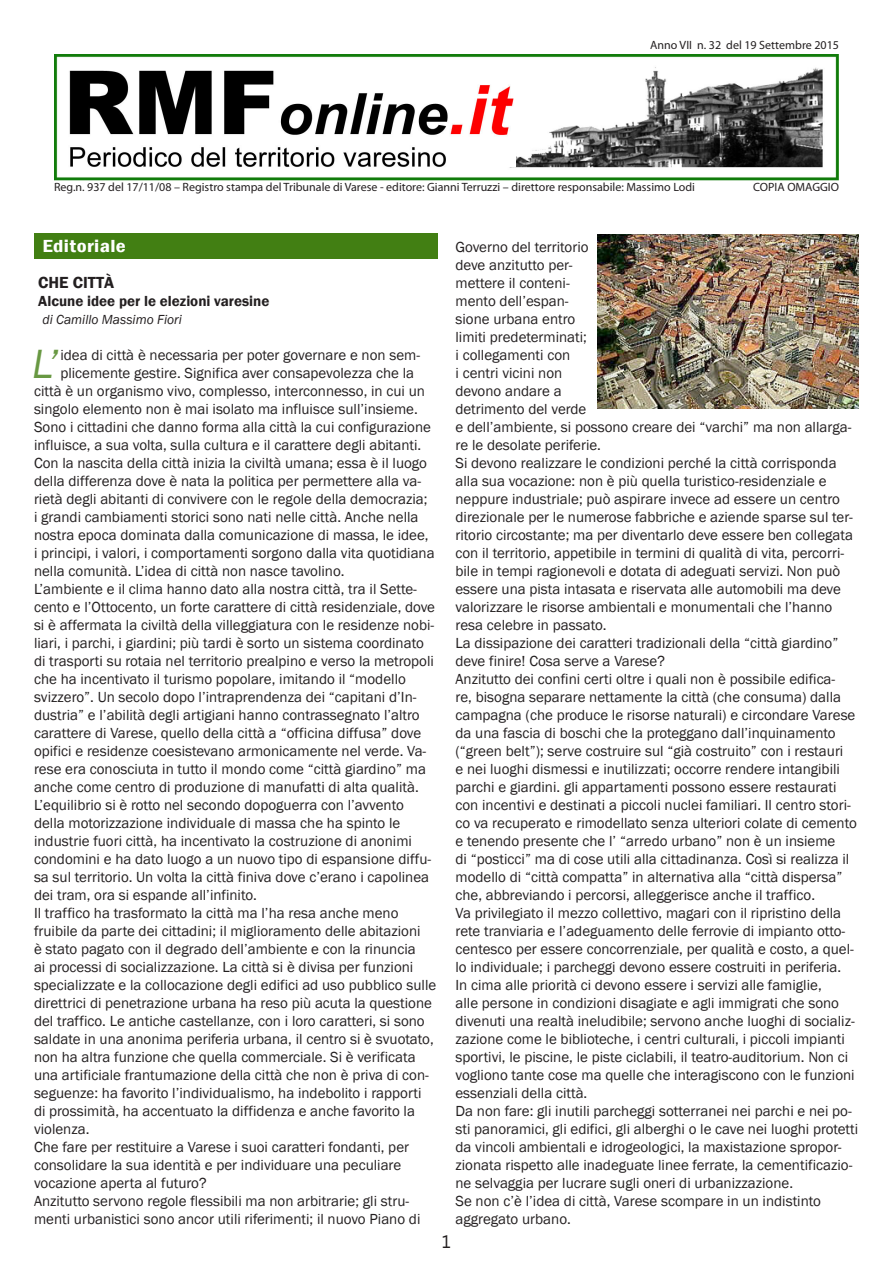
<style>
.page{position:relative;width:893px;height:1263px;background:#fff}
.page>*{position:absolute;margin:0;border:0;box-sizing:border-box;transform-origin:0 0}
.Corpo{font:italic 42px "Franklin Gothic";color:#689842}
.Normale{font:600 condensed 18px "Franklin Gothic";letter-spacing:.02em;color:#fff;scale:1.2 1}
.t1{font:18px "Segoe UI";color:#231f20}
.t2{font:600 16.5px "Franklin Gothic";color:#231f20}
.Corpo-2{font:15px/18px "Franklin Gothic";color:#231f20}
.t3{font:600 15px "Franklin Gothic";color:#231f20}
.t4{font:italic 13.5px "Franklin Gothic";color:#231f20}
.t5{font:12px "Myriad Pro";color:#231f20}
</style>
<div class="page">
<img style="left:597px;top:234px;width:262px;height:174px">
<img style="left:54px;top:54px;width:785px;height:127px">
<div style="left:34px;top:233px;width:404px;height:26px;background:#427f13"></div>
<div style="left:507px;top:152px;width:9px;height:15px;background:#fff"></div>
<p class="t5" style="left:650px;top:38px;width:190px">Anno VII n. 32 del 19 Settembre 2015</p>
<p class="t5" style="left:54px;top:179px;width:642px">Reg.n. 937 del 17/11/08 – Registro stampa del Tribunale di Varese - editore: Gianni Terruzzi – direttore responsabile: Massimo Lodi</p>
<p class="t5" style="left:753px;top:179px;width:87px">COPIA OMAGGIO</p>
<p class="Normale" style="left:43px;top:234px;width:71px">Editoriale</p>
<p class="t2" style="left:38px;top:272px;width:77px">CHE CITTÀ</p>
<p class="t3" style="left:38px;top:292px;width:233px">Alcune idee per le elezioni varesine</p>
<p class="t4" style="left:43px;top:311px;width:141px">di Camillo Massimo Fiori</p>
<p class="Corpo" style="left:32px;top:338px;width:28px">L’</p>
<p class="Corpo-2" style="left:60px;top:346px;width:361px">idea di città è necessaria per poter governare e non sem-</p>
<p class="Corpo-2" style="left:60px;top:364px;width:355px">plicemente gestire. Significa aver consapevolezza che la</p>
<p class="Corpo-2" style="left:34px;top:382px;width:393px">città è un organismo vivo, complesso, interconnesso, in cui un</p>
<p class="Corpo-2" style="left:34px;top:400px;width:385px">singolo elemento non è mai isolato ma influisce sull’insieme.</p>
<p class="Corpo-2" style="left:34px;top:418px;width:398px">Sono i cittadini che danno forma alla città la cui configurazione</p>
<p class="Corpo-2" style="left:34px;top:436px;width:389px">influisce, a sua volta, sulla cultura e il carattere degli abitanti.</p>
<p class="Corpo-2" style="left:34px;top:454px;width:402px">Con la nascita della città inizia la civiltà umana; essa è il luogo della differenza dove è nata la politica per permettere alla va&shy;rietà degli abitanti di convivere con le regole della democrazia; i grandi cambiamenti storici sono nati nelle città. Anche nella nostra epoca dominata dalla comunicazione di massa, le idee, i principi, i valori, i comportamenti sorgono dalla vita quotidiana nella comunità. L’idea di città non nasce tavolino.</p>
<p class="Corpo-2" style="left:34px;top:580px;width:403px">L’ambiente e il clima hanno dato alla nostra città, tra il Sette&shy;cento e l’Ottocento, un forte carattere di città residenziale, dove si è affermata la civiltà della villeggiatura con le residenze nobi&shy;liari, i parchi, i giardini; più tardi è sorto un sistema coordinato di trasporti su rotaia nel territorio prealpino e verso la metropoli che ha incentivato il turismo popolare, imitando il “modello svizzero”. Un secolo dopo l’intraprendenza dei “capitani d’In&shy;dustria” e l’abilità degli artigiani hanno contrassegnato l’altro carattere di Varese, quello della città a “officina diffusa” dove opifici e residenze coesistevano armonicamente nel verde. Va&shy;rese era conosciuta in tutto il mondo come “città giardino” ma anche come centro di produzione di manufatti di alta qualità.</p>
<p class="Corpo-2" style="left:34px;top:796px;width:399px">L’equilibrio si è rotto nel secondo dopoguerra con l’avvento della motorizzazione individuale di massa che ha spinto le industrie fuori città, ha incentivato la costruzione di anonimi condomini e ha dato luogo a un nuovo tipo di espansione diffu&shy;sa sul territorio. Un volta la città finiva dove c’erano i capolinea dei tram, ora si espande all’infinito.</p>
<p class="Corpo-2" style="left:34px;top:904px;width:404px">Il traffico ha trasformato la città ma l’ha resa anche meno fruibile da parte dei cittadini; il miglioramento delle abitazioni<br>è stato pagato con il degrado dell’ambiente e con la rinuncia<br>ai processi di socializzazione. La città si è divisa per funzioni specializzate e la collocazione degli edifici ad uso pubblico sulle direttrici di penetrazione urbana ha reso più acuta la questione del traffico. Le antiche castellanze, con i loro caratteri, si sono saldate in una anonima periferia urbana, il centro si è svuotato, non ha altra funzione che quella commerciale. Si è verificata una artificiale frantumazione della città che non è priva di con&shy;seguenze: ha favorito l’individualismo, ha indebolito i rapporti di prossimità, ha accentuato la diffidenza e anche favorito la violenza.</p>
<p class="Corpo-2" style="left:34px;top:1138px;width:377px">Che fare per restituire a Varese i suoi caratteri fondanti, per consolidare la sua identità e per individuare una peculiare vocazione aperta al futuro?</p>
<p class="Corpo-2" style="left:34px;top:1192px;width:388px">Anzitutto servono regole flessibili ma non arbitrarie; gli stru&shy;menti urbanistici sono ancor utili riferimenti; il nuovo Piano di</p>
<p class="Corpo-2" style="left:455px;top:238px;width:397px">Governo del territorio<br>deve anzitutto per-<br>mettere il conteni-<br>mento dell’espan-<br>sione urbana entro<br>limiti predeterminati;<br>i collegamenti con<br>i centri vicini non<br>devono andare a<br>detrimento del verde<br>e dell’ambiente, si possono creare dei “varchi” ma non allarga&shy;re le desolate periferie.</p>
<p class="Corpo-2" style="left:455px;top:454px;width:399px">Si devono realizzare le condizioni perché la città corrisponda alla sua vocazione: non è più quella turistico-residenziale e neppure industriale; può aspirare invece ad essere un centro direzionale per le numerose fabbriche e aziende sparse sul ter&shy;ritorio circostante; ma per diventarlo deve essere ben collegata con il territorio, appetibile in termini di qualità di vita, percorri&shy;bile in tempi ragionevoli e dotata di adeguati servizi. Non può essere una pista intasata e riservata alle automobili ma deve valorizzare le risorse ambientali e monumentali che l’hanno resa celebre in passato.</p>
<p class="Corpo-2" style="left:455px;top:634px;width:384px">La dissipazione dei caratteri tradizionali della “città giardino” deve finire! Cosa serve a Varese?</p>
<p class="Corpo-2" style="left:455px;top:670px;width:403px">Anzitutto dei confini certi oltre i quali non è possibile edifica-<br>re, bisogna separare nettamente la città (che consuma) dalla campagna (che produce le risorse naturali) e circondare Varese da una fascia di boschi che la proteggano dall’inquinamento (“green belt”); serve costruire sul “già costruito” con i restauri<br>e nei luoghi dismessi e inutilizzati; occorre rendere intangibili parchi e giardini. gli appartamenti possono essere restaurati con incentivi e destinati a piccoli nuclei familiari. Il centro stori&shy;co va recuperato e rimodellato senza ulteriori colate di cemento e tenendo presente che l’ “arredo urbano” non è un insieme<br>di “posticci” ma di cose utili alla cittadinanza. Così si realizza il modello di “città compatta” in alternativa alla “città dispersa” che, abbreviando i percorsi, alleggerisce anche il traffico.</p>
<p class="Corpo-2" style="left:455px;top:904px;width:400px">Va privilegiato il mezzo collettivo, magari con il ripristino della rete tranviaria e l’adeguamento delle ferrovie di impianto otto&shy;centesco per essere concorrenziale, per qualità e costo, a quel&shy;lo individuale; i parcheggi devono essere costruiti in periferia.</p>
<p class="Corpo-2" style="left:455px;top:976px;width:401px">In cima alle priorità ci devono essere i servizi alle famiglie,<br>alle persone in condizioni disagiate e agli immigrati che sono divenuti una realtà ineludibile; servono anche luoghi di socializ&shy;zazione come le biblioteche, i centri culturali, i piccoli impianti sportivi, le piscine, le piste ciclabili, il teatro-auditorium. Non ci vogliono tante cose ma quelle che interagiscono con le funzioni essenziali della città.</p>
<p class="Corpo-2" style="left:455px;top:1102px;width:404px">Da non fare: gli inutili parcheggi sotterranei nei parchi e nei po&shy;sti panoramici, gli edifici, gli alberghi o le cave nei luoghi protetti da vincoli ambientali e idrogeologici, la maxistazione spropor&shy;zionata rispetto alle inadeguate linee ferrate, la cementificazio&shy;ne selvaggia per lucrare sugli oneri di urbanizzazione.</p>
<p class="Corpo-2" style="left:455px;top:1192px;width:367px">Se non c’è l’idea di città, Varese scompare in un indistinto aggregato urbano.</p>
<p class="t1" style="left:442px;top:1229px;width:11px">1</p>
</div>
